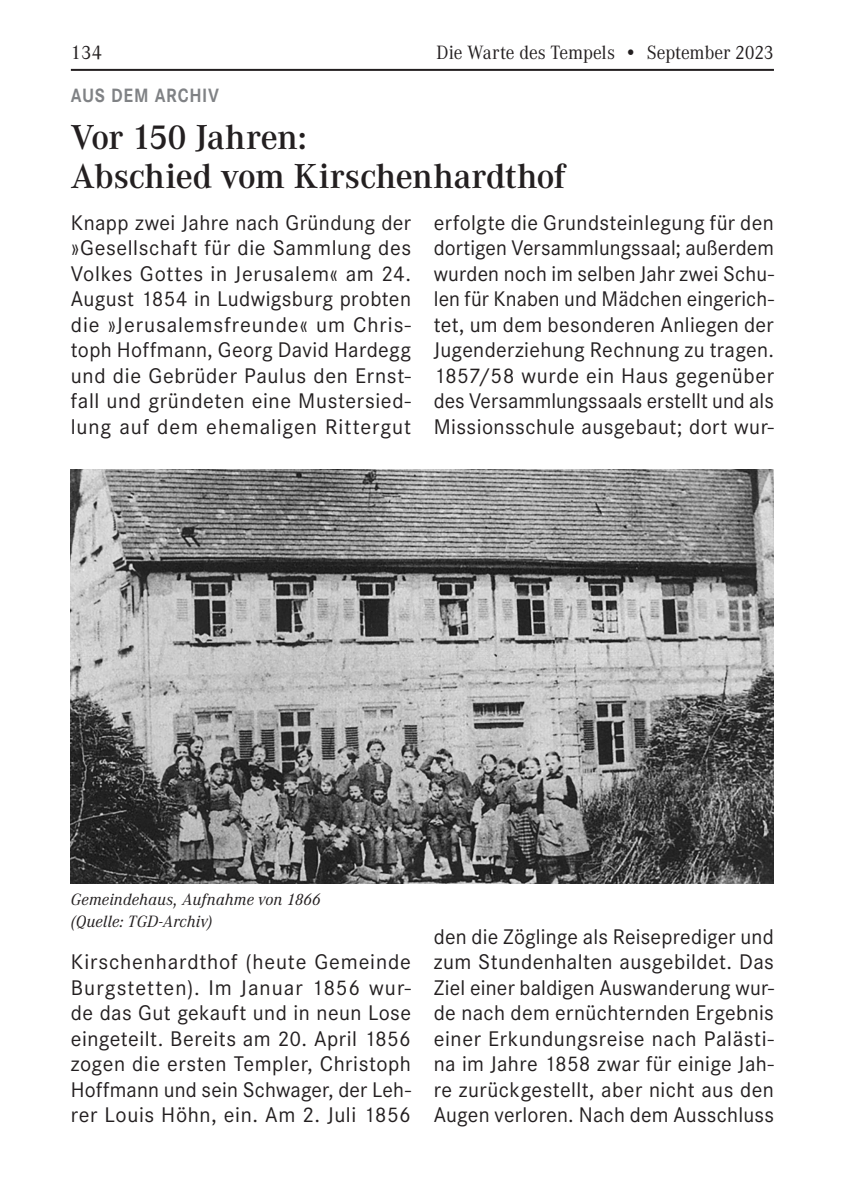
<style>
.page{position:relative;width:842px;height:1191px;background:#fff}
.page>*{position:absolute;margin:0;border:0;box-sizing:border-box;transform-origin:0 0}
.HEADLINE{font:36px/39px "Corpo Bold Serif";letter-spacing:-.015em;color:#231f20}
._1__Absatz{font:22px/25.6px "Corpo";letter-spacing:.02em;color:#231f20;text-align:justify}
.t1{font:20px "Corpo Plain Serif";letter-spacing:-.005em;color:#231f20;scale:.95 1}
.Over_Head{font:700 20px "Corpo";letter-spacing:.045em;color:#808285;scale:.9 1}
.t2{font:20px "Corpo Plain Serif";letter-spacing:-.005em;color:#231f20}
.Bildtext{font:italic 17px "Corpo";letter-spacing:.01em;color:#231f20}
</style>
<div class="page">
<hr style="left:71px;top:69px;width:703px;height:2px;background:#231f20">
<img style="left:71px;top:469px;width:703px;height:414px">
<p class="t2" style="left:71px;top:41px;width:33px">134</p>
<p class="t1" style="left:436px;top:41px;width:357px">Die Warte des Tempels • September 2023</p>
<p class="Over_Head" style="left:71px;top:84px;width:166px">AUS DEM ARCHIV</p>
<p class="HEADLINE" style="left:71px;top:118px;width:496px">Vor 150 Jahren:<br>Abschied vom Kirschenhardthof</p>
<p class="_1__Absatz" style="left:71px;top:210px;width:342px">Knapp zwei Jahre nach Gründung der »Gesellschaft für die Sammlung des Volkes Gottes in Jerusalem« am 24.<br>August 1854 in Ludwigsburg probten die »Jerusalemsfreunde« um Chris&shy;toph Hoffmann, Georg David Hardegg und die Gebrüder Paulus den Ernst&shy;fall und gründeten eine Mustersied&shy;lung auf dem ehemaligen Rittergut</p>
<p class="_1__Absatz" style="left:434px;top:210px;width:342px">erfolgte die Grundsteinlegung für den dortigen Versammlungssaal; außerdem wurden noch im selben Jahr zwei Schu&shy;len für Knaben und Mädchen eingerich&shy;tet, um dem besonderen Anliegen der Jugenderziehung Rechnung zu tragen.<br>1857/58 wurde ein Haus gegenüber des Versammlungssaals erstellt und als Missionsschule ausgebaut; dort wur-</p>
<p class="Bildtext" style="left:71px;top:890px;width:252px">Gemeindehaus, Aufnahme von 1866</p>
<p class="Bildtext" style="left:71px;top:912px;width:143px">(Quelle: TGD-Archiv)</p>
<p class="_1__Absatz" style="left:71px;top:949px;width:342px">Kirschenhardthof (heute Gemeinde Burgstetten). Im Januar 1856 wur&shy;de das Gut gekauft und in neun Lose eingeteilt. Bereits am 20. April 1856 zogen die ersten Templer, Christoph Hoffmann und sein Schwager, der Leh&shy;rer Louis Höhn, ein. Am 2. Juli 1856</p>
<p class="_1__Absatz" style="left:434px;top:924px;width:342px">den die Zöglinge als Reiseprediger und zum Stundenhalten ausgebildet. Das Ziel einer baldigen Auswanderung wur&shy;de nach dem ernüchternden Ergebnis einer Erkundungsreise nach Palästi&shy;na im Jahre 1858 zwar für einige Jah&shy;re zurückgestellt, aber nicht aus den Augen verloren. Nach dem Ausschluss</p>
</div>
